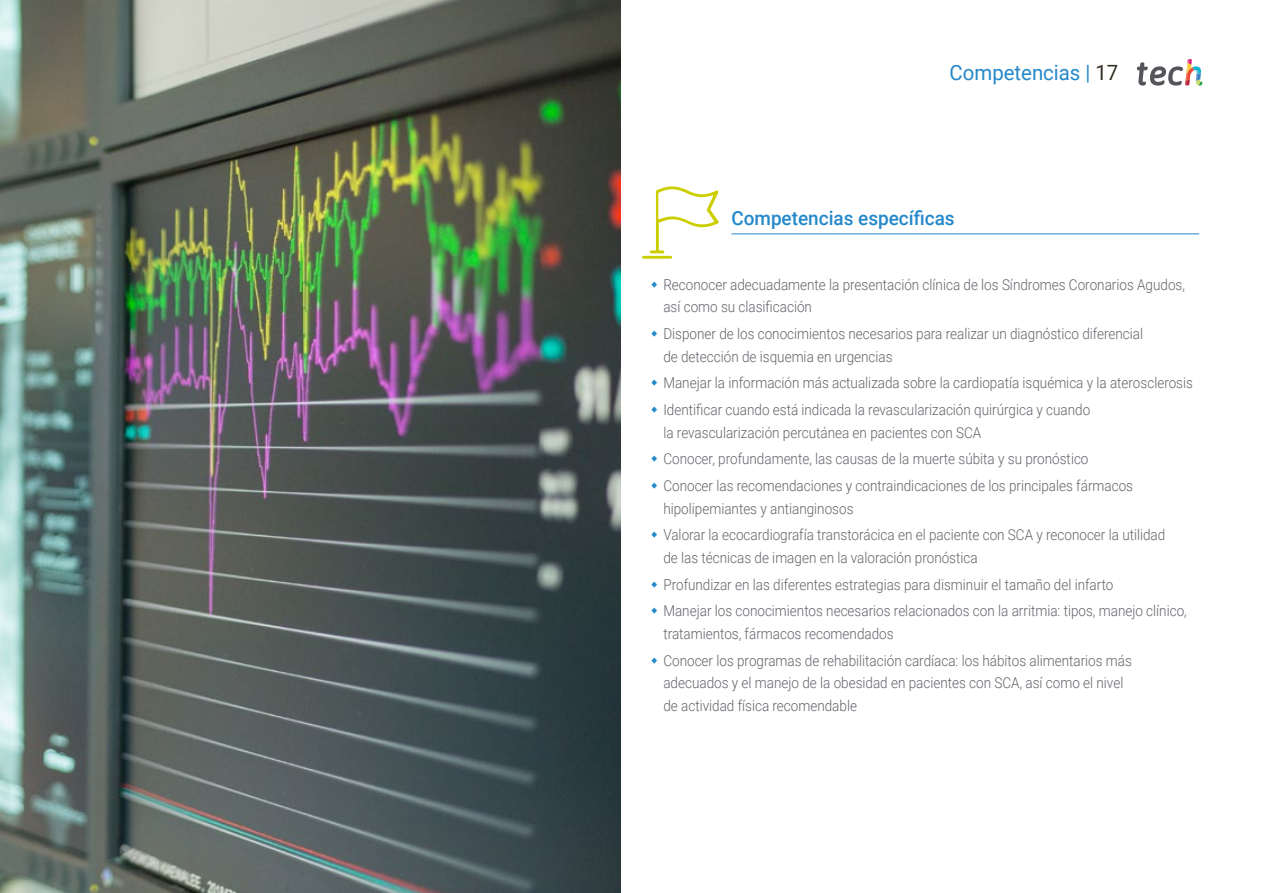
<style>
.page{position:relative;width:1263px;height:893px;background:#fff}
.page>*{position:absolute;margin:0;border:0;box-sizing:border-box;transform-origin:0 0}
.t1{font:21px "Roboto";color:#2488c9}
.t2{font:500 19.5px "Roboto";color:#2488c9}
.t3{font:300 15px/26.7px "Roboto";color:#61646a;scale:.9 1}
.s1{color:#312e20}
</style>
<div class="page">
<img style="left:0;top:0;width:621px;height:893px">
<svg style="left:1137px;top:59px;width:65px;height:27px"></svg>
<hr style="left:731px;top:233px;width:468px;height:1px;background:#2488c9">
<hr style="left:642px;top:256px;width:30px;height:3px;background:#cdce00">
<svg style="left:650px;top:186px;width:69px;height:67px"></svg>
<h1 class="t1" style="left:950px;top:57px;width:170px">Competencias | <span class="s1">17</span></h1>
<h2 class="t2" style="left:731px;top:205px;width:225px">Competencias específicas</h2>
<p class="t3" style="left:663px;top:273px;width:581px;line-height:22.5px">Reconocer adecuadamente la presentación clínica de los Síndromes Coronarios Agudos, así como su clasificación</p>
<p class="t3" style="left:663px;top:322px;width:535px;line-height:22.5px">Disponer de los conocimientos necesarios para realizar un diagnóstico diferencial de detección de isquemia en urgencias</p>
<p class="t3" style="left:663px;top:369px;width:590px">Manejar la información más actualizada sobre la cardiopatía isquémica y la aterosclerosis<br>Identificar cuando está indicada la revascularización quirúrgica y cuando</p>
<p class="t3" style="left:663px;top:418px;width:523px">la revascularización percutánea en pacientes con SCA<br>Conocer, profundamente, las causas de la muerte súbita y su pronóstico<br>Conocer las recomendaciones y contraindicaciones de los principales fármacos</p>
<p class="t3" style="left:663px;top:494px;width:559px">hipolipemiantes y antianginosos<br>Valorar la ecocardiografía transtorácica en el paciente con SCA y reconocer la utilidad</p>
<p class="t3" style="left:663px;top:544px;width:583px">de las técnicas de imagen en la valoración pronóstica<br>Profundizar en las diferentes estrategias para disminuir el tamaño del infarto<br>Manejar los conocimientos necesarios relacionados con la arritmia: tipos, manejo clínico,</p>
<p class="t3" style="left:663px;top:620px;width:522px">tratamientos, fármacos recomendados<br>Conocer los programas de rehabilitación cardíaca: los hábitos alimentarios más</p>
<p class="t3" style="left:663px;top:671px;width:513px;line-height:22.5px">adecuados y el manejo de la obesidad en pacientes con SCA, así como el nivel de actividad física recomendable</p>
</div>
